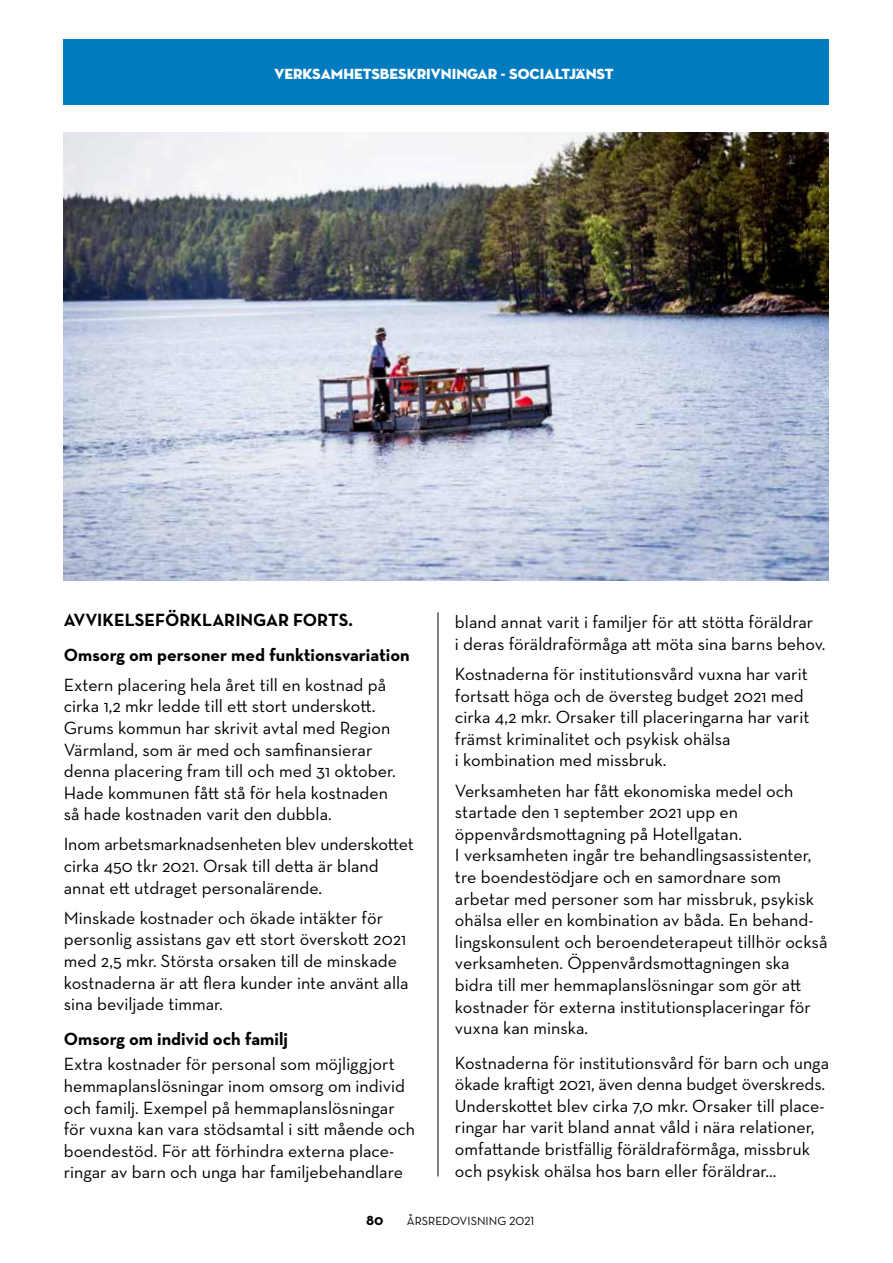
<style>
.page{position:relative;width:893px;height:1263px;background:#fff}
.page>*{position:absolute;margin:0;border:0;box-sizing:border-box;transform-origin:0 0}
.t1{font:18px/21.6px "Neutraface Text";color:#000}
.t2{font:700 18px/34.3px "Neutraface Text";color:#000}
.t3{font:15px "Neutraface Display Titling";color:#fff}
.t4{font:700 15px "Neutraface Text";color:#000}
.t5{font:12px "Neutraface Text";color:#000}
</style>
<div class="page">
<div style="left:64px;top:39px;width:765px;height:66px;background:#007bc0"></div>
<hr style="left:438px;top:612px;width:1px;height:564px;background:#000">
<img style="left:63px;top:133px;width:766px;height:447px">
<p class="t3" style="left:275px;top:65px;width:340px">VERKSAMHETSBESKRIVNINGAR - SOCIALTJÄNST</p>
<p class="t2" style="left:64px;top:603px;width:347px">AVVIKELSEFÖRKLARINGAR FORTS.<br>Omsorg om personer med funktionsvariation</p>
<p class="t1" style="left:64px;top:673px;width:333px">Extern placering hela året till en kostnad på cirka 1,2 mkr ledde till ett stort underskott.<br>Grums kommun har skrivit avtal med Region Värmland, som är med och samfinansierar denna placering fram till och med 31 oktober.<br>Hade kommunen fått stå för hela kostnaden så hade kostnaden varit den dubbla.</p>
<p class="t1" style="left:64px;top:833px;width:352px">Inom arbetsmarknadsenheten blev underskottet cirka 450 tkr 2021. Orsak till detta är bland annat ett utdraget personalärende.</p>
<p class="t1" style="left:64px;top:906px;width:346px">Minskade kostnader och ökade intäkter för personlig assistans gav ett stort överskott 2021 med 2,5 mkr. Största orsaken till de minskade kostnaderna är att flera kunder inte använt alla sina beviljade timmar.</p>
<p class="t2" style="left:64px;top:1021px;width:226px">Omsorg om individ och familj</p>
<p class="t1" style="left:64px;top:1053px;width:353px">Extra kostnader för personal som möjliggjort hemmaplanslösningar inom omsorg om individ och familj. Exempel på hemmaplanslösningar för vuxna kan vara stödsamtal i sitt mående och boendestöd. För att förhindra externa place&shy;ringar av barn och unga har familjebehandlare</p>
<p class="t1" style="left:455px;top:611px;width:372px">bland annat varit i familjer för att stötta föräldrar<br>i deras föräldraförmåga att möta sina barns behov.</p>
<p class="t1" style="left:455px;top:663px;width:356px">Kostnaderna för institutionsvård vuxna har varit fortsatt höga och de översteg budget 2021 med cirka 4,2 mkr. Orsaker till placeringarna har varit främst kriminalitet och psykisk ohälsa<br>i kombination med missbruk.</p>
<p class="t1" style="left:455px;top:779px;width:374px">Verksamheten har fått ekonomiska medel och startade den 1 september 2021 upp en öppenvårdsmottagning på Hotellgatan.<br>I verksamheten ingår tre behandlingsassistenter, tre boendestödjare och en samordnare som arbetar med personer som har missbruk, psykisk ohälsa eller en kombination av båda. En behand&shy;lingskonsulent och beroendeterapeut tillhör också verksamheten. Öppenvårdsmottagningen ska bidra till mer hemmaplanslösningar som gör att kostnader för externa institutionsplaceringar för vuxna kan minska.</p>
<p class="t1" style="left:455px;top:1051px;width:376px">Kostnaderna för institutionsvård för barn och unga ökade kraftigt 2021, även denna budget överskreds.<br>Underskottet blev cirka 7,0 mkr. Orsaker till place&shy;ringar har varit bland annat våld i nära relationer, omfattande bristfällig föräldraförmåga, missbruk och psykisk ohälsa hos barn eller föräldrar...</p>
<p class="t4" style="left:366px;top:1210px;width:19px">80</p>
<p class="t5" style="left:407px;top:1213px;width:129px">ÅRSREDOVISNING 2021</p>
</div>
